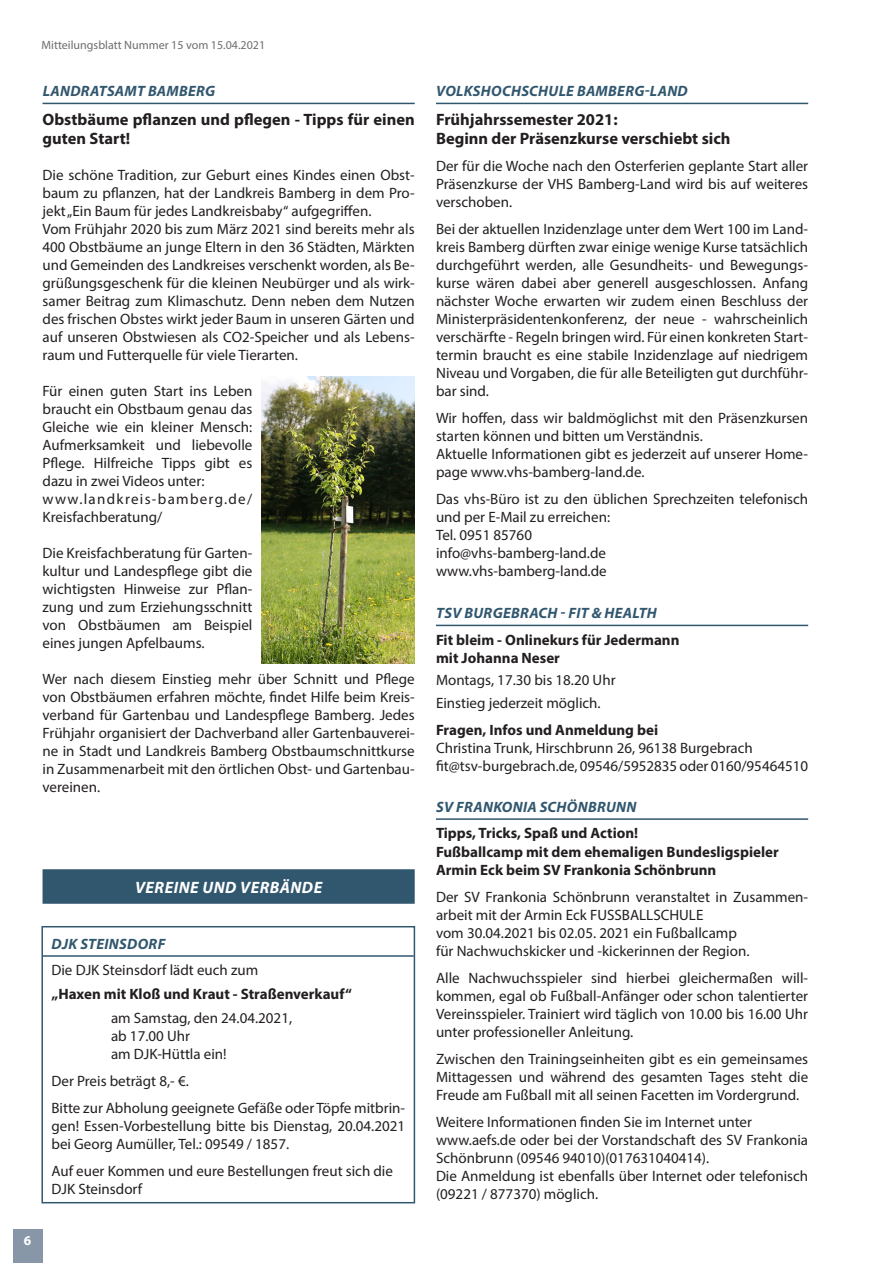
<style>
.page{position:relative;width:872px;height:1263px;background:#fff}
.page>*{position:absolute;margin:0;border:0;box-sizing:border-box;transform-origin:0 0}
.Überschrift_H2{font:700 16.5px/19.8px "Myriad Pro";color:#231f20}
.Rubrik{font:italic 700 16.5px "Myriad Pro";letter-spacing:.03em;color:#fff}
.Überschrift_H2-2{font:15px/18px "Myriad Pro";color:#231f20;text-align:justify}
.Fließtext{font:15px "Myriad Pro";color:#231f20}
.Überschrift_H2-3{font:700 15px "Myriad Pro";color:#231f20}
.Überschrift_H1{font:italic 700 15px "Myriad Pro";letter-spacing:.02em;color:#31576f}
.Fließtext-2{font:700 15px "Myriad Pro";color:#231f20}
.Überschrift_H2-4{font:15px/18px "Myriad Pro";letter-spacing:.075em;color:#231f20}
.t1{font:700 13.5px "Myriad Pro";color:#fff}
.t2{font:12px "Myriad Pro";color:#6c6d70}
</style>
<div class="page">
<hr style="left:871px;top:0;width:1px;height:778px;background:#e6e7e9">
<div style="left:43px;top:869px;width:372px;height:35px;background:#31576f"></div>
<hr style="left:436px;top:818px;width:372px;height:2px;background:#31576f">
<hr style="left:43px;top:955px;width:371px;height:2px;background:#31576f">
<div style="left:41px;top:926px;width:374px;height:277px;border:2px solid #31576f"></div>
<hr style="left:436px;top:103px;width:372px;height:1px;background:#31576f">
<hr style="left:43px;top:103px;width:372px;height:1px;background:#31576f">
<img style="left:262px;top:377px;width:153px;height:286px">
<hr style="left:436px;top:625px;width:372px;height:1px;background:#31576f">
<div style="left:13px;top:1229px;width:30px;height:34px;background:#8797a8"></div>
<p class="t2" style="left:41px;top:38px;width:225px">Mitteilungsblatt Nummer 15 vom 15.04.2021</p>
<p class="Überschrift_H1" style="left:43px;top:81px;width:174px">LANDRATSAMT BAMBERG</p>
<p class="Überschrift_H2" style="left:43px;top:109px;width:374px">Obstbäume pflanzen und pflegen - Tipps für einen guten Start!</p>
<p class="Überschrift_H2-2" style="left:43px;top:166px;width:374px">Die schöne Tradition, zur Geburt eines Kindes einen Obst&shy;baum zu pflanzen, hat der Landkreis Bamberg in dem Pro&shy;jekt „Ein Baum für jedes Landkreisbaby“ aufgegriffen.</p>
<p class="Überschrift_H2-2" style="left:43px;top:220px;width:374px">Vom Frühjahr 2020 bis zum März 2021 sind bereits mehr als 400 Obstbäume an junge Eltern in den 36 Städten, Märkten und Gemeinden des Landkreises verschenkt worden, als Be&shy;grüßungsgeschenk für die kleinen Neubürger und als wirk&shy;samer Beitrag zum Klimaschutz. Denn neben dem Nutzen des frischen Obstes wirkt jeder Baum in unseren Gärten und auf unseren Obstwiesen als CO2-Speicher und als Lebens&shy;raum und Futterquelle für viele Tierarten.</p>
<p class="Überschrift_H2-2" style="left:43px;top:382px;width:211px">Für einen guten Start ins Leben braucht ein Obstbaum genau das Gleiche wie ein kleiner Mensch:<br>Aufmerksamkeit und liebevolle Pflege. Hilfreiche Tipps gibt es dazu in zwei Videos unter:</p>
<p class="Überschrift_H2-4" style="left:43px;top:490px;width:211px">www.landkreis-bamberg.de/<br>Kreisfachberatung/</p>
<p class="Überschrift_H2-2" style="left:43px;top:544px;width:211px">Die Kreisfachberatung für Garten&shy;kultur und Landespflege gibt die wichtigsten Hinweise zur Pflan&shy;zung und zum Erziehungsschnitt von Obstbäumen am Beispiel eines jungen Apfelbaums.</p>
<p class="Überschrift_H2-2" style="left:43px;top:670px;width:374px">Wer nach diesem Einstieg mehr über Schnitt und Pflege von Obstbäumen erfahren möchte, findet Hilfe beim Kreis&shy;verband für Gartenbau und Landespflege Bamberg. Jedes Frühjahr organisiert der Dachverband aller Gartenbauverei&shy;ne in Stadt und Landkreis Bamberg Obstbaumschnittkurse in Zusammenarbeit mit den örtlichen Obst- und Gartenbau&shy;vereinen.</p>
<p class="t1" style="left:24px;top:1231px;width:9px">6</p>
<p class="Rubrik" style="left:135px;top:876px;width:189px">VEREINE UND VERBÄNDE</p>
<p class="Überschrift_H1" style="left:52px;top:934px;width:115px">DJK STEINSDORF</p>
<p class="Überschrift_H2-2" style="left:51px;top:961px;width:208px">Die DJK Steinsdorf lädt euch zum</p>
<p class="Überschrift_H2-3" style="left:51px;top:984px;width:302px">„Haxen mit Kloß und Kraut - Straßenverkauf“</p>
<p class="Überschrift_H2-2" style="left:111px;top:1009px;width:183px">am Samstag, den 24.04.2021,</p>
<p class="Überschrift_H2-2" style="left:111px;top:1027px;width:80px">ab 17.00 Uhr</p>
<p class="Überschrift_H2-2" style="left:111px;top:1045px;width:117px">am DJK-Hüttla ein!</p>
<p class="Überschrift_H2-2" style="left:51px;top:1072px;width:139px">Der Preis beträgt 8,- €.</p>
<p class="Überschrift_H2-2" style="left:51px;top:1099px;width:355px">Bitte zur Abholung geeignete Gefäße oder Töpfe mitbrin&shy;gen! Essen-Vorbestellung bitte bis Dienstag, 20.04.2021 bei Georg Aumüller, Tel.: 09549 / 1857.</p>
<p class="Überschrift_H2-2" style="left:51px;top:1162px;width:343px">Auf euer Kommen und eure Bestellungen freut sich die</p>
<p class="Überschrift_H2-2" style="left:51px;top:1180px;width:92px">DJK Steinsdorf</p>
<p class="Überschrift_H1" style="left:436px;top:81px;width:253px">VOLKSHOCHSCHULE BAMBERG-LAND</p>
<p class="Überschrift_H2" style="left:436px;top:109px;width:183px">Frühjahrssemester 2021:</p>
<p class="Überschrift_H2" style="left:436px;top:128px;width:296px">Beginn der Präsenzkurse verschiebt sich</p>
<p class="Überschrift_H2-2" style="left:436px;top:157px;width:374px">Der für die Woche nach den Osterferien geplante Start aller Präsenzkurse der VHS Bamberg-Land wird bis auf weiteres verschoben.</p>
<p class="Überschrift_H2-2" style="left:436px;top:220px;width:374px">Bei der aktuellen Inzidenzlage unter dem Wert 100 im Land&shy;kreis Bamberg dürften zwar einige wenige Kurse tatsächlich durchgeführt werden, alle Gesundheits- und Bewegungs&shy;kurse wären dabei aber generell ausgeschlossen. Anfang nächster Woche erwarten wir zudem einen Beschluss der Ministerpräsidentenkonferenz, der neue - wahrscheinlich verschärfte - Regeln bringen wird. Für einen konkreten Start&shy;termin braucht es eine stabile Inzidenzlage auf niedrigem Niveau und Vorgaben, die für alle Beteiligten gut durchführ&shy;bar sind.</p>
<p class="Überschrift_H2-2" style="left:436px;top:409px;width:374px">Wir hoffen, dass wir baldmöglichst mit den Präsenzkursen starten können und bitten um Verständnis.</p>
<p class="Überschrift_H2-2" style="left:436px;top:445px;width:374px">Aktuelle Informationen gibt es jederzeit auf unserer Home&shy;page www.vhs-bamberg-land.de.</p>
<p class="Überschrift_H2-2" style="left:436px;top:490px;width:374px">Das vhs-Büro ist zu den üblichen Sprechzeiten telefonisch und per E-Mail zu erreichen:</p>
<p class="Überschrift_H2-2" style="left:436px;top:526px;width:98px">Tel. 0951 85760</p>
<p class="Überschrift_H2-2" style="left:436px;top:544px;width:171px">info@vhs-bamberg-land.de</p>
<p class="Überschrift_H2-2" style="left:436px;top:562px;width:172px">www.vhs-bamberg-land.de</p>
<p class="Überschrift_H1" style="left:436px;top:603px;width:222px">TSV BURGEBRACH - FIT &amp; HEALTH</p>
<p class="Fließtext-2" style="left:436px;top:630px;width:245px">Fit bleim - Onlinekurs für Jedermann</p>
<p class="Fließtext-2" style="left:436px;top:648px;width:125px">mit Johanna Neser</p>
<p class="Fließtext" style="left:436px;top:671px;width:181px">Montags, 17.30 bis 18.20 Uhr</p>
<p class="Fließtext" style="left:436px;top:693px;width:166px">Einstieg jederzeit möglich.</p>
<p class="Fließtext-2" style="left:436px;top:720px;width:224px">Fragen, Infos und Anmeldung bei</p>
<p class="Fließtext" style="left:436px;top:738px;width:318px">Christina Trunk, Hirschbrunn 26, 96138 Burgebrach</p>
<p class="Fließtext" style="left:436px;top:756px;width:374px">fit@tsv-burgebrach.de, 09546/5952835 oder 0160/95464510</p>
<p class="Überschrift_H1" style="left:436px;top:797px;width:202px">SV FRANKONIA SCHÖNBRUNN</p>
<p class="Überschrift_H2-3" style="left:436px;top:824px;width:204px">Tipps, Tricks, Spaß und Action!</p>
<p class="Überschrift_H2-3" style="left:436px;top:842px;width:344px">Fußballcamp mit dem ehemaligen Bundesligspieler</p>
<p class="Überschrift_H2-3" style="left:436px;top:860px;width:282px">Armin Eck beim SV Frankonia Schönbrunn</p>
<p class="Überschrift_H2-2" style="left:436px;top:887px;width:374px">Der SV Frankonia Schönbrunn veranstaltet in Zusammen&shy;arbeit mit der Armin Eck FUSSBALLSCHULE</p>
<p class="Überschrift_H2-2" style="left:436px;top:923px;width:302px">vom 30.04.2021 bis 02.05. 2021 ein Fußballcamp</p>
<p class="Überschrift_H2-2" style="left:436px;top:941px;width:315px">für Nachwuchskicker und -kickerinnen der Region.</p>
<p class="Überschrift_H2-2" style="left:436px;top:968px;width:374px">Alle Nachwuchsspieler sind hierbei gleichermaßen will&shy;kommen, egal ob Fußball-Anfänger oder schon talentierter Vereinsspieler. Trainiert wird täglich von 10.00 bis 16.00 Uhr unter professioneller Anleitung.</p>
<p class="Überschrift_H2-2" style="left:436px;top:1049px;width:374px">Zwischen den Trainingseinheiten gibt es ein gemeinsames Mittagessen und während des gesamten Tages steht die Freude am Fußball mit all seinen Facetten im Vordergrund.</p>
<p class="Überschrift_H2-2" style="left:436px;top:1112px;width:317px">Weitere Informationen finden Sie im Internet unter</p>
<p class="Überschrift_H2-2" style="left:436px;top:1130px;width:374px">www.aefs.de oder bei der Vorstandschaft des SV Frankonia<br>Schönbrunn (09546 94010)(017631040414).</p>
<p class="Überschrift_H2-2" style="left:436px;top:1166px;width:374px">Die Anmeldung ist ebenfalls über Internet oder telefonisch (09221 / 877370) möglich.</p>
</div>
